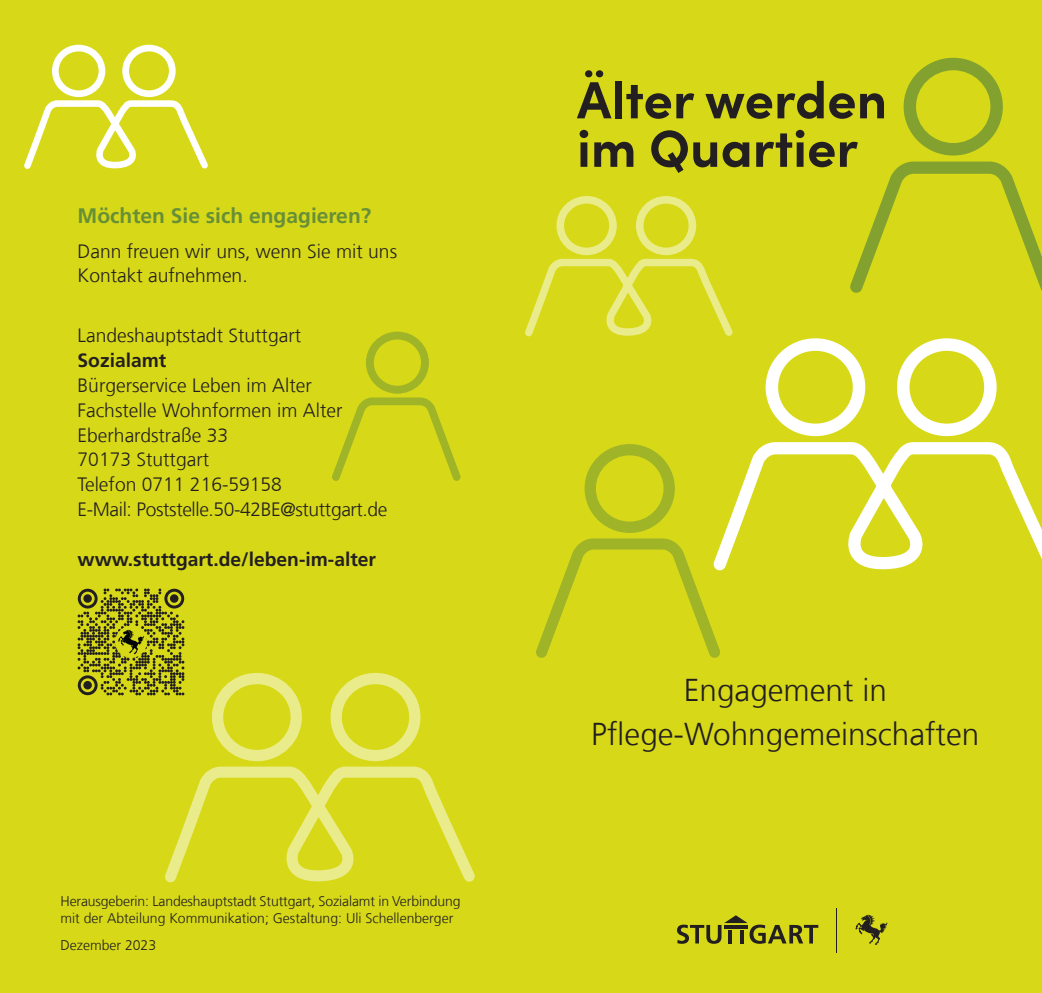
<style>
.page{position:relative;width:1042px;height:993px;background:#fff}
.page>*{position:absolute;margin:0;border:0;box-sizing:border-box;transform-origin:0 0}
.t1{font:700 52.32px "Sofia Pro";color:#231f20}
.t2{font:300 31.5px/43.8px "Frutiger LT Com";color:#231f20;text-align:center}
.t3{font:700 21px "Frutiger LT Com";color:#678f37}
.t4{font:300 19.25px/24.8px "Frutiger LT Com";color:#231f20}
.t5{font:700 19.25px "Frutiger LT Com";color:#231f20}
.t6{font:300 19.25px "Frutiger LT Com";letter-spacing:-.02em;color:#231f20}
.t7{font:300 14px/16.8px "Frutiger LT Com";color:#231f20}
</style>
<div class="page">
<div style="left:0;top:0;width:1042px;height:992px;background:#d7d918"></div>
<svg style="left:677px;top:915px;width:141px;height:28px"></svg>
<svg style="left:855px;top:914px;width:32px;height:30px"></svg>
<hr style="left:836px;top:907px;width:1px;height:44px;background:#231f20">
<svg style="left:721px;top:436px;width:321px;height:134px"></svg>
<div style="left:765px;top:338px;width:100px;height:98px;border:12px solid #fff;border-radius:50%"></div>
<div style="left:897px;top:338px;width:99px;height:98px;border:12px solid #fff;border-radius:50%"></div>
<svg style="left:525px;top:255px;width:207px;height:82px"></svg>
<div style="left:556px;top:196px;width:61px;height:59px;border:8px solid #fff;border-radius:50%"></div>
<div style="left:636px;top:196px;width:60px;height:59px;border:8px solid #fff;border-radius:50%"></div>
<svg style="left:584px;top:444px;width:91px;height:88px"></svg>
<svg style="left:536px;top:538px;width:185px;height:120px"></svg>
<svg style="left:903px;top:58px;width:100px;height:97px"></svg>
<svg style="left:850px;top:161px;width:192px;height:132px"></svg>
<svg style="left:165px;top:760px;width:310px;height:123px"></svg>
<div style="left:212px;top:672px;width:90px;height:89px;border:11px solid #fff;border-radius:50%"></div>
<div style="left:330px;top:672px;width:90px;height:89px;border:11px solid #fff;border-radius:50%"></div>
<svg style="left:332px;top:331px;width:129px;height:150px"></svg>
<svg style="left:78px;top:588px;width:106px;height:107px"></svg>
<svg style="left:24px;top:97px;width:184px;height:72px"></svg>
<div style="left:52px;top:45px;width:53px;height:52px;border:7px solid #fff;border-radius:50%"></div>
<div style="left:122px;top:45px;width:54px;height:52px;border:7px solid #fff;border-radius:50%"></div>
<p class="t3" style="left:78px;top:207px;width:295px">Möchten Sie sich engagieren?</p>
<p class="t4" style="left:78px;top:240px;width:321px">Dann freuen wir uns, wenn Sie mit uns<br>Kontakt aufnehmen.</p>
<p class="t4" style="left:78px;top:325px;width:225px">Landeshauptstadt Stuttgart</p>
<p class="t5" style="left:78px;top:352px;width:90px">Sozialamt</p>
<p class="t4" style="left:78px;top:374px;width:236px">Bürgerservice Leben im Alter</p>
<p class="t4" style="left:78px;top:399px;width:266px">Fachstelle Wohnformen im Alter</p>
<p class="t4" style="left:78px;top:424px;width:152px">Eberhardstraße 33</p>
<p class="t4" style="left:78px;top:449px;width:133px">70173 Stuttgart</p>
<p class="t4" style="left:78px;top:474px;width:206px">Telefon 0711 216-59158</p>
<p class="t6" style="left:78px;top:501px;width:311px">E-Mail: Poststelle.50-42BE@stuttgart.de</p>
<p class="t5" style="left:78px;top:551px;width:300px">www.stuttgart.de/leben-im-alter</p>
<p class="t7" style="left:60px;top:893px;width:401px">Herausgeberin: Landeshauptstadt Stuttgart, Sozialamt in Verbindung mit der Abteilung Kommunikation; Gestaltung: Uli Schellenberger</p>
<p class="t7" style="left:60px;top:937px;width:97px">Dezember 2023</p>
<p class="t1" style="left:577px;top:70px;width:312px">Älter werden</p>
<p class="t1" style="left:577px;top:118px;width:282px">im Quartier</p>
<p class="t2" style="left:591px;top:671px;width:389px">Engagement in<br>Pflege-Wohngemeinschaften</p>
</div>
